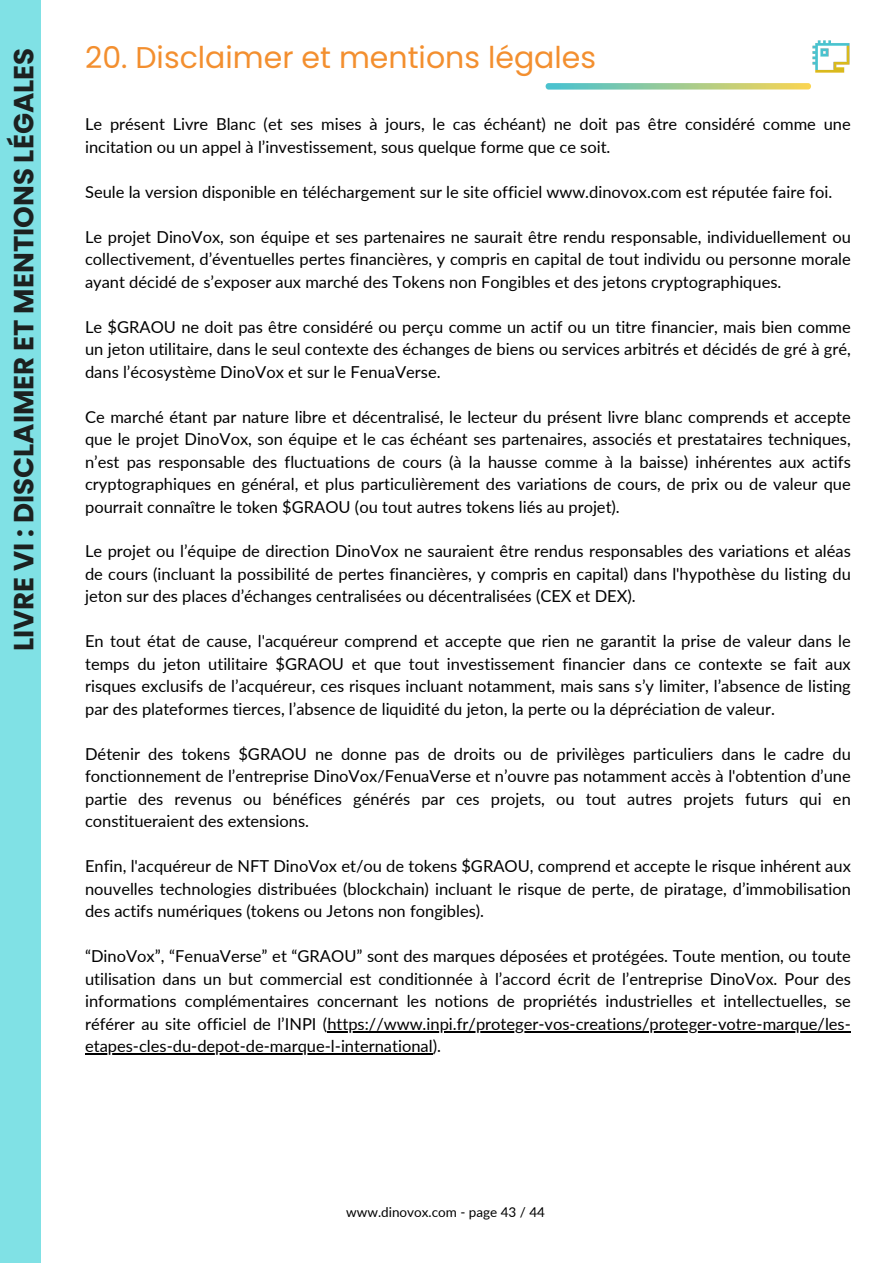
<style>
.page{position:relative;width:893px;height:1264px;background:#fff}
.page>*{position:absolute;margin:0;border:0;box-sizing:border-box;transform-origin:0 0}
.t1{font:30px "Poppins";color:#f38f2f}
.t2{font:700 27.6px "Poppins";color:#1c2120}
.t3{font:16.5px/22.5px "Lato";color:#000;text-align:justify}
.t4{font:13.5px "Lato";color:#000}
</style>
<div class="page">
<div style="left:0;top:0;width:41px;height:1262px;background:#80e1e5"></div>
<img style="left:812px;top:40px;width:38px;height:33px">
<hr style="left:327px;top:1030px;width:523px;height:2px;background:#000">
<hr style="left:85px;top:1053px;width:347px;height:1px;background:#000">
<svg style="left:545px;top:83px;width:266px;height:7px;background:#a7cf9a"></svg>
<p class="t2" style="left:5px;top:651px;width:605px;rotate:-90deg">LIVRE VI : DISCLAIMER ET MENTIONS LÉGALES</p>
<p class="t1" style="left:85px;top:36px;width:512px">20. Disclaimer et mentions légales</p>
<p class="t3" style="left:85px;top:112px;width:767px">Le présent Livre Blanc (et ses mises à jours, le cas échéant) ne doit pas être considéré comme une incitation ou un appel à l’investissement, sous quelque forme que ce soit.</p>
<p class="t3" style="left:85px;top:180px;width:748px">Seule la version disponible en téléchargement sur le site officiel www.dinovox.com est réputée faire foi.</p>
<p class="t3" style="left:85px;top:225px;width:767px">Le projet DinoVox, son équipe et ses partenaires ne saurait être rendu responsable, individuellement ou collectivement, d’éventuelles pertes financières, y compris en capital de tout individu ou personne morale ayant décidé de s’exposer aux marché des Tokens non Fongibles et des jetons cryptographiques.</p>
<p class="t3" style="left:85px;top:315px;width:767px">Le $GRAOU ne doit pas être considéré ou perçu comme un actif ou un titre financier, mais bien comme un jeton utilitaire, dans le seul contexte des échanges de biens ou services arbitrés et décidés de gré à gré, dans l’écosystème DinoVox et sur le FenuaVerse.</p>
<p class="t3" style="left:85px;top:405px;width:767px">Ce marché étant par nature libre et décentralisé, le lecteur du présent livre blanc comprends et accepte que le projet DinoVox, son équipe et le cas échéant ses partenaires, associés et prestataires techniques, n’est pas responsable des fluctuations de cours (à la hausse comme à la baisse) inhérentes aux actifs cryptographiques en général, et plus particulièrement des variations de cours, de prix ou de valeur que pourrait connaître le token $GRAOU (ou tout autres tokens liés au projet).</p>
<p class="t3" style="left:85px;top:540px;width:767px">Le projet ou l’équipe de direction DinoVox ne sauraient être rendus responsables des variations et aléas de cours (incluant la possibilité de pertes financières, y compris en capital) dans l'hypothèse du listing du jeton sur des places d’échanges centralisées ou décentralisées (CEX et DEX).</p>
<p class="t3" style="left:85px;top:630px;width:767px">En tout état de cause, l'acquéreur comprend et accepte que rien ne garantit la prise de valeur dans le temps du jeton utilitaire $GRAOU et que tout investissement financier dans ce contexte se fait aux risques exclusifs de l’acquéreur, ces risques incluant notamment, mais sans s’y limiter, l’absence de listing par des plateformes tierces, l’absence de liquidité du jeton, la perte ou la dépréciation de valeur.</p>
<p class="t3" style="left:85px;top:742px;width:767px">Détenir des tokens $GRAOU ne donne pas de droits ou de privilèges particuliers dans le cadre du fonctionnement de l’entreprise DinoVox/FenuaVerse et n’ouvre pas notamment accès à l'obtention d’une partie des revenus ou bénéfices générés par ces projets, ou tout autres projets futurs qui en constitueraient des extensions.</p>
<p class="t3" style="left:85px;top:854px;width:767px">Enfin, l'acquéreur de NFT DinoVox et/ou de tokens $GRAOU, comprend et accepte le risque inhérent aux nouvelles technologies distribuées (blockchain) incluant le risque de perte, de piratage, d’immobilisation des actifs numériques (tokens ou Jetons non fongibles).</p>
<p class="t3" style="left:85px;top:944px;width:767px">“DinoVox”, “FenuaVerse” et “GRAOU” sont des marques déposées et protégées. Toute mention, ou toute utilisation dans un but commercial est conditionnée à l’accord écrit de l’entreprise DinoVox. Pour des informations complémentaires concernant les notions de propriétés industrielles et intellectuelles, se référer au site officiel de l’INPI (https://www.inpi.fr/proteger-vos-creations/proteger-votre-marque/les&shy;etapes-cles-du-depot-de-marque-l-international).</p>
<p class="t4" style="left:346px;top:1203px;width:200px">www.dinovox.com - page 43 / 44</p>
</div>
